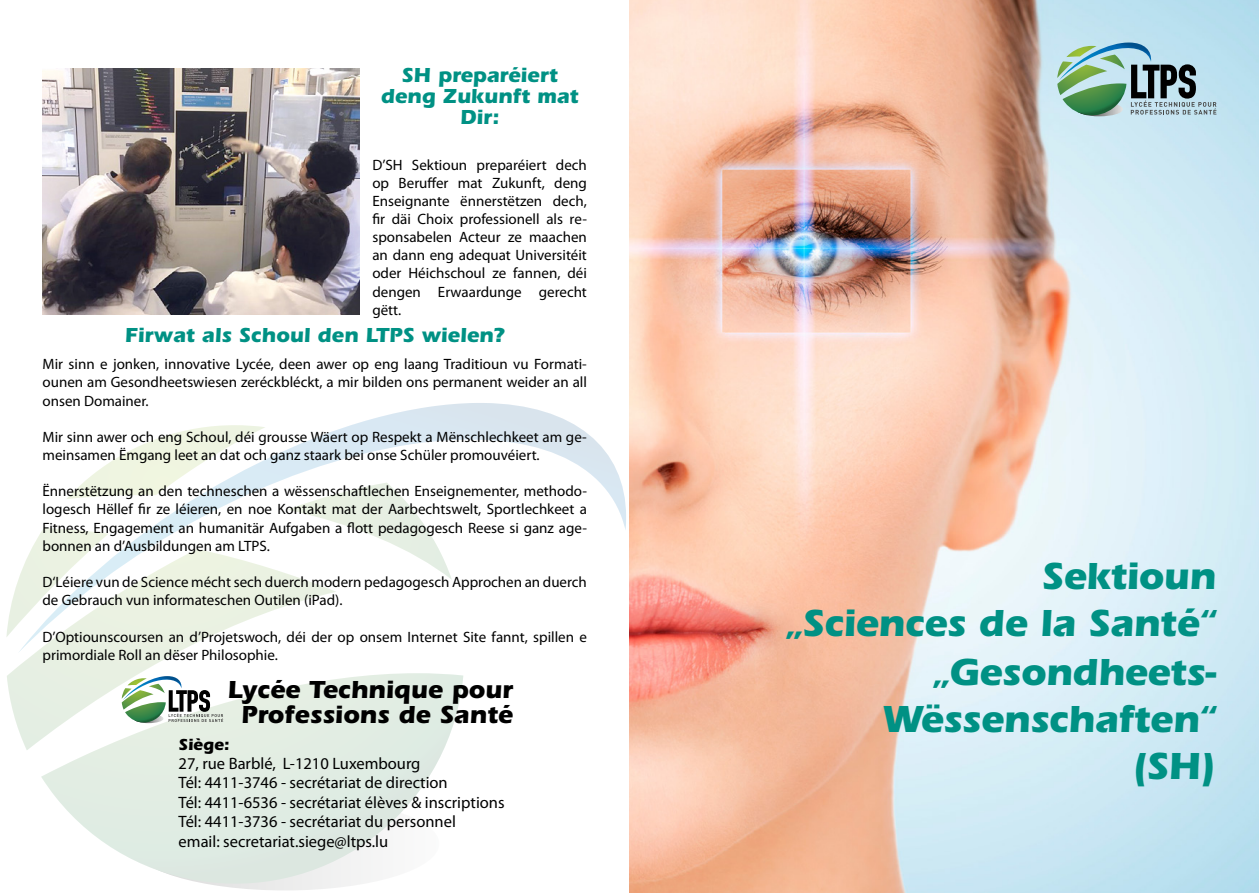
<style>
.page{position:relative;width:1259px;height:893px;background:#fff}
.page>*{position:absolute;margin:0;border:0;box-sizing:border-box;transform-origin:0 0}
.t1{font:700 39px/47.4px "ITC Eras Std";letter-spacing:-.01em;color:#009184;text-align:right}
.t2{font:700 25.5px/25.5px "ITC Eras Std";color:#000;text-align:center}
.t3{font:700 21px/21px "ITC Eras Std";color:#009184;text-align:center}
.t4{font:16.5px/19.5px "Myriad Pro";color:#000}
.t5{font:700 16.5px "ITC Eras Std";color:#000}
.t6{font:15px/18.1px "Myriad Pro";color:#000;text-align:justify}
</style>
<div class="page">
<svg style="left:6px;top:582px;width:457px;height:308px"></svg>
<svg style="left:18px;top:403px;width:608px;height:251px"></svg>
<img style="left:629px;top:0;width:630px;height:893px">
<svg style="left:1057px;top:43px;width:159px;height:77px;background:#91b5b1"></svg>
<svg style="left:122px;top:676px;width:101px;height:47px"></svg>
<img style="left:43px;top:68px;width:317px;height:247px">
<h3 class="t3" style="left:381px;top:64px;width:199px">SH preparéiert deng Zukunft mat<br>Dir:</h3>
<p class="t6" style="left:372px;top:155px;width:216px">D’SH Sektioun preparéiert dech op Beruffer mat Zukunft, deng Enseignante ënnerstëtzen dech, fir däi Choix professionell als re&shy;sponsabelen Acteur ze maachen an dann eng adequat Universitéit oder Héichschoul ze fannen, déi dengen Erwaardunge gerecht gëtt.</p>
<h3 class="t3" style="left:125px;top:325px;width:381px">Firwat als Schoul den LTPS wielen?</h3>
<p class="t6" style="left:43px;top:355px;width:546px">Mir sinn e jonken, innovative Lycée, deen awer op eng laang Traditioun vu Formati&shy;ounen am Gesondheetswiesen zeréckbléckt, a mir bilden ons permanent weider an all onsen Domainer.</p>
<p class="t6" style="left:43px;top:427px;width:546px">Mir sinn awer och eng Schoul, déi grousse Wäert op Respekt a Mënschlechkeet am ge&shy;meinsamen Ëmgang leet an dat och ganz staark bei onse Schüler promouvéiert.</p>
<p class="t6" style="left:43px;top:482px;width:546px">Ënnerstëtzung an den techneschen a wëssenschaftlechen Enseignementer, methodo&shy;logesch Hëllef fir ze léieren, en noe Kontakt mat der Aarbechtswelt, Sportlechkeet a Fitness, Engagement an humanitär Aufgaben a flott pedagogesch Reese si ganz age&shy;bonnen an d’Ausbildungen am LTPS.</p>
<p class="t6" style="left:43px;top:573px;width:546px">D‘Léiere vun de Science mécht sech duerch modern pedagogesch Approchen an duerch de Gebrauch vun informateschen Outilen (iPad).</p>
<p class="t6" style="left:43px;top:627px;width:546px">D’Optiounscoursen an d’Projetswoch, déi der op onsem Internet Site fannt, spillen e primordiale Roll an dëser Philosophie.</p>
<h2 class="t2" style="left:227px;top:676px;width:287px">Lycée Technique pour<br>Professions de Santé</h2>
<p class="t5" style="left:179px;top:735px;width:52px">Siège:</p>
<p class="t4" style="left:179px;top:753px;width:327px">27, rue Barblé, L-1210 Luxembourg<br>Tél: 4411-3746 - secrétariat de direction<br>Tél: 4411-6536 - secrétariat élèves &amp; inscriptions Tél: 4411-3736 - secrétariat du personnel<br>email: secretariat.siege@ltps.lu</p>
<h1 class="t1" style="left:786px;top:552px;width:432px">Sektioun<br>„Sciences de la Santé“ „Gesondheets-<br>Wëssenschaften“<br>(SH)</h1>
</div>
